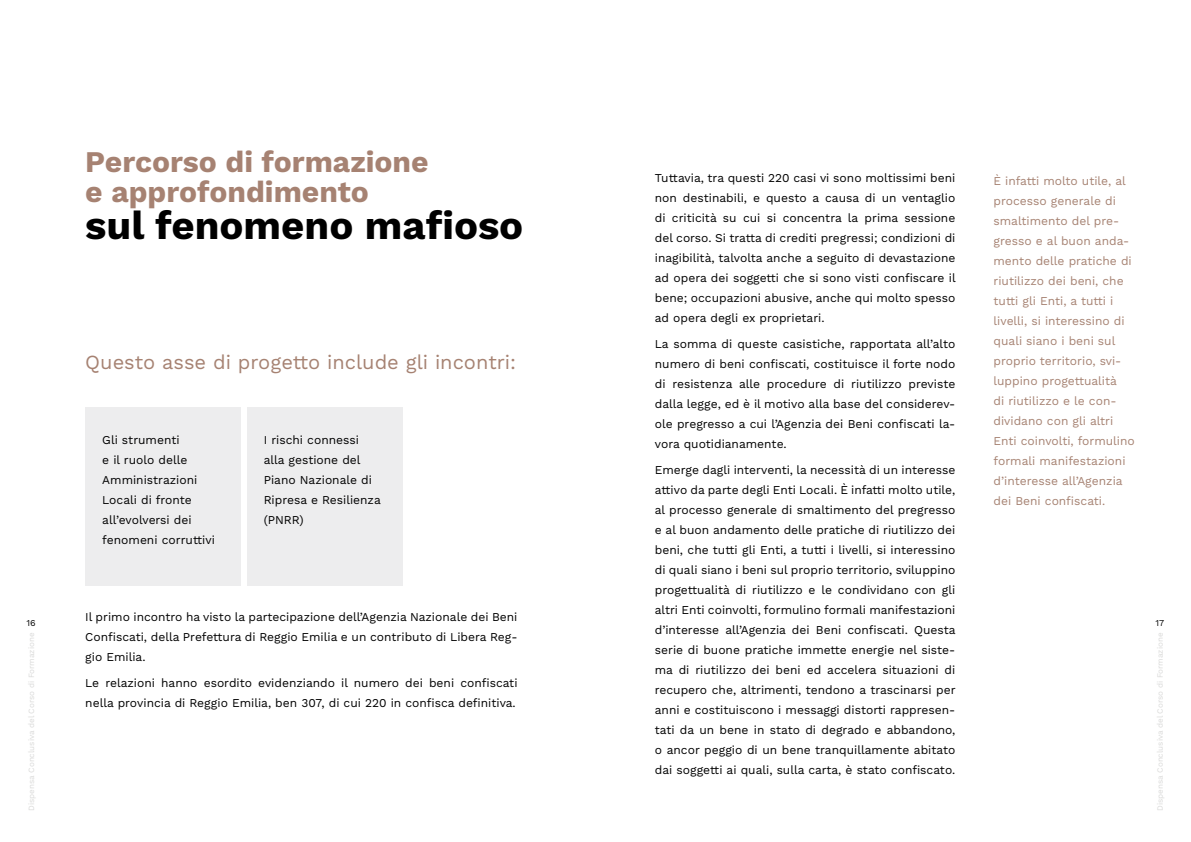
<style>
.page{position:relative;width:1191px;height:842px;background:#fff}
.page>*{position:absolute;margin:0;border:0;box-sizing:border-box;transform-origin:0 0}
.t1{font:700 40px "Work Sans";color:#000}
.t2{font:700 30px/30px "Work Sans";color:#a68272}
.t3{font:20px "Work Sans";color:#a68272}
.t4{font:12px/20px "Work Sans";color:#000;text-align:justify}
.t5{font:12px/20px "Work Sans";color:#a68272}
.t6{font:9px "Work Sans";color:#000}
.t7{font:8px "Work Sans";color:#d9d9d8}
</style>
<div class="page">
<div style="left:85px;top:407px;width:156px;height:179px;background:#ededee"></div>
<div style="left:247px;top:407px;width:155px;height:179px;background:#ededee"></div>
<h2 class="t2" style="left:85px;top:148px;width:345px">Percorso di formazione e approfondimento</h2>
<h1 class="t1" style="left:85px;top:202px;width:439px">sul fenomeno mafioso</h1>
<p class="t4" style="left:655px;top:169px;width:302px">Tuttavia, tra questi 220 casi vi sono moltissimi beni non destinabili, e questo a causa di un ventaglio di criticità su cui si concentra la prima sessione del corso. Si tratta di crediti pregressi; condizioni di inagibilità, talvolta anche a seguito di devastazione ad opera dei soggetti che si sono visti confiscare il bene; occupazioni abusive, anche qui molto spesso ad opera degli ex proprietari.</p>
<p class="t4" style="left:655px;top:334px;width:302px">La somma di queste casistiche, rapportata all’alto numero di beni confiscati, costituisce il forte nodo di resistenza alle procedure di riutilizzo previste dalla legge, ed è il motivo alla base del considerev&shy;ole pregresso a cui l’Agenzia dei Beni confiscati la&shy;vora quotidianamente.</p>
<p class="t4" style="left:655px;top:460px;width:302px">Emerge dagli interventi, la necessità di un interesse attivo da parte degli Enti Locali. È infatti molto utile, al processo generale di smaltimento del pregresso e al buon andamento delle pratiche di riutilizzo dei beni, che tutti gli Enti, a tutti i livelli, si interessino di quali siano i beni sul proprio territorio, sviluppino progettualità di riutilizzo e le condividano con gli altri Enti coinvolti, formulino formali manifestazioni d’interesse all’Agenzia dei Beni confiscati. Questa serie di buone pratiche immette energie nel siste&shy;ma di riutilizzo dei beni ed accelera situazioni di recupero che, altrimenti, tendono a trascinarsi per anni e costituiscono i messaggi distorti rappresen&shy;tati da un bene in stato di degrado e abbandono, o ancor peggio di un bene tranquillamente abitato dai soggetti ai quali, sulla carta, è stato confiscato.</p>
<p class="t5" style="left:993px;top:171px;width:143px">È infatti molto utile, al processo generale di smaltimento del pre&shy;gresso e al buon anda&shy;mento delle pratiche di riutilizzo dei beni, che tutti gli Enti, a tutti i livelli, si interessino di quali siano i beni sul proprio territorio, svi&shy;luppino progettualità<br>di riutilizzo e le con&shy;dividano con gli altri<br>Enti coinvolti, formulino formali manifestazioni d’interesse all’Agenzia dei Beni confiscati.</p>
<h3 class="t3" style="left:85px;top:351px;width:432px">Questo asse di progetto include gli incontri:</h3>
<p class="t4" style="left:102px;top:431px;width:114px;text-align:left">Gli strumenti<br>e il ruolo delle<br>Amministrazioni<br>Locali di fronte all’evolversi dei fenomeni corruttivi</p>
<p class="t4" style="left:264px;top:431px;width:119px;text-align:left">I rischi connessi alla gestione del<br>Piano Nazionale di<br>Ripresa e Resilienza (PNRR)</p>
<p class="t4" style="left:85px;top:608px;width:434px">Il primo incontro ha visto la partecipazione dell’Agenzia Nazionale dei Beni Confiscati, della Prefettura di Reggio Emilia e un contributo di Libera Reg&shy;gio Emilia.</p>
<p class="t4" style="left:85px;top:674px;width:434px">Le relazioni hanno esordito evidenziando il numero dei beni confiscati nella provincia di Reggio Emilia, ben 307, di cui 220 in confisca definitiva.</p>
<p class="t6" style="left:27px;top:617px;width:11px">16</p>
<p class="t6" style="left:1155px;top:617px;width:10px">17</p>
<p class="t7" style="left:27px;top:811px;width:180px;rotate:-90deg">Dispensa Conclusiva del Corso di Formazione</p>
<p class="t7" style="left:1155px;top:811px;width:180px;rotate:-90deg">Dispensa Conclusiva del Corso di Formazione</p>
</div>
